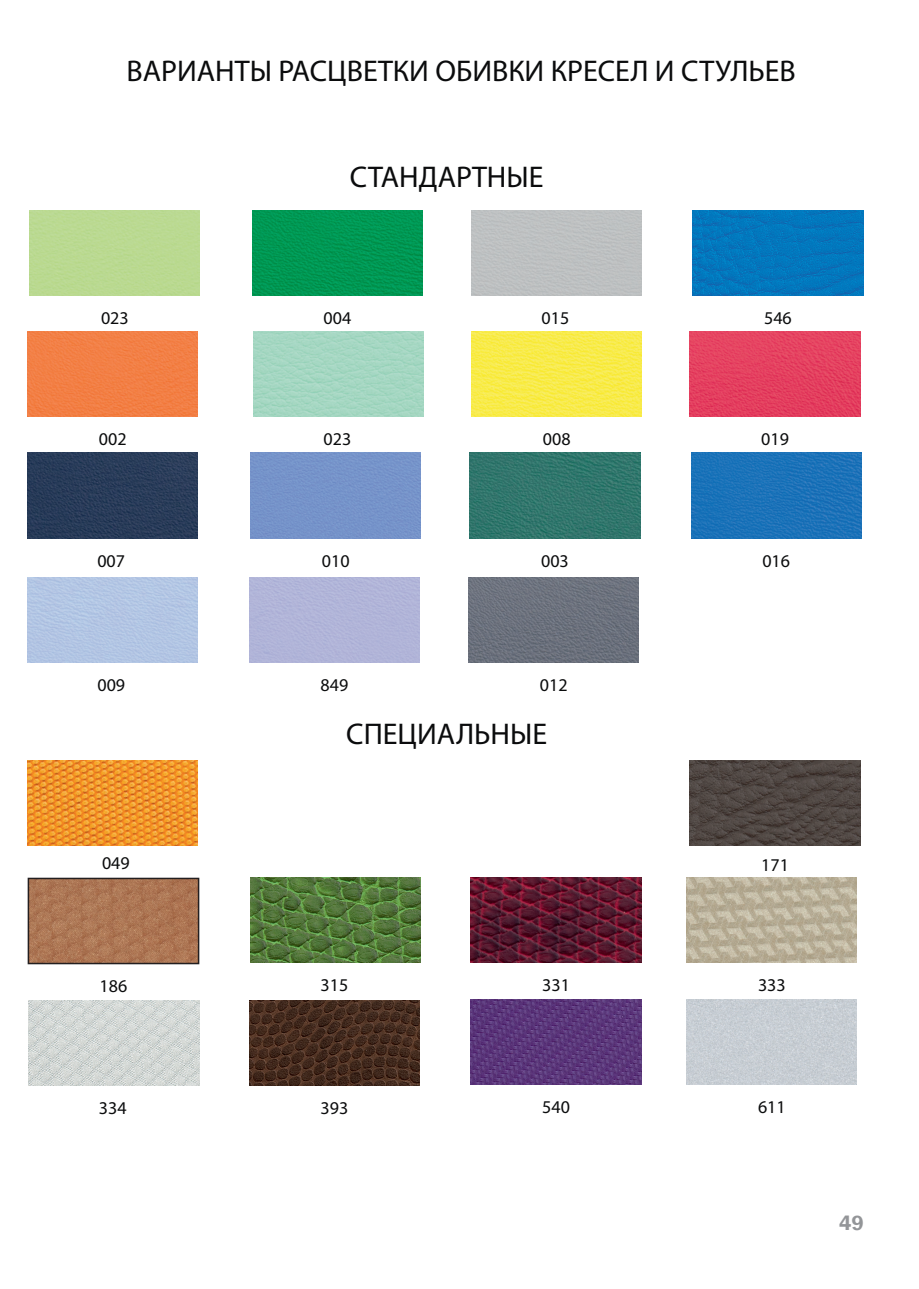
<style>
.page{position:relative;width:919px;height:1289px;background:#fff}
.page>*{position:absolute;margin:0;border:0;box-sizing:border-box;transform-origin:0 0}
.t1{font:30px "Myriad Pro";color:#0b0c0d}
.t2{font:600 21px "Franklin Gothic";color:#939598}
.t3{font:18px "Myriad Pro";color:#0b0c0d}
</style>
<div class="page">
<img style="left:28px;top:332px;width:170px;height:85px">
<div style="left:30px;top:210px;width:170px;height:86px;background:#bad991"></div>
<img style="left:252px;top:210px;width:170px;height:86px">
<img style="left:692px;top:210px;width:171px;height:86px">
<img style="left:28px;top:760px;width:170px;height:85px">
<img style="left:690px;top:760px;width:170px;height:85px">
<img style="left:31px;top:880px;width:165px;height:81px">
<div style="left:28px;top:877px;width:171px;height:87px;border:2px solid #231f20"></div>
<img style="left:251px;top:877px;width:170px;height:85px">
<img style="left:471px;top:877px;width:170px;height:85px">
<img style="left:686px;top:877px;width:170px;height:85px">
<img style="left:29px;top:1000px;width:170px;height:85px">
<img style="left:249px;top:1000px;width:170px;height:85px">
<img style="left:471px;top:999px;width:170px;height:85px">
<img style="left:686px;top:999px;width:170px;height:85px">
<img style="left:253px;top:332px;width:170px;height:85px">
<img style="left:471px;top:332px;width:170px;height:85px">
<img style="left:27px;top:453px;width:171px;height:85px">
<div style="left:250px;top:453px;width:171px;height:85px;background:#7693ca"></div>
<img style="left:470px;top:453px;width:170px;height:85px">
<img style="left:691px;top:453px;width:170px;height:85px">
<div style="left:28px;top:577px;width:170px;height:85px;background:#b3c6e4"></div>
<img style="left:468px;top:577px;width:171px;height:85px">
<img style="left:690px;top:332px;width:170px;height:85px">
<p class="t1" style="left:126px;top:52px;width:670px">ВАРИАНТЫ РАСЦВЕТКИ ОБИВКИ КРЕСЕЛ И СТУЛЬЕВ</p>
<p class="t1" style="left:350px;top:158px;width:195px">СТАНДАРТНЫЕ</p>
<p class="t3" style="left:101px;top:307px;width:29px">023</p>
<p class="t3" style="left:323px;top:307px;width:29px">004</p>
<p class="t3" style="left:541px;top:307px;width:29px">015</p>
<p class="t3" style="left:764px;top:307px;width:29px">546</p>
<p class="t3" style="left:99px;top:428px;width:29px">002</p>
<p class="t3" style="left:323px;top:428px;width:29px">023</p>
<p class="t3" style="left:543px;top:428px;width:29px">008</p>
<p class="t3" style="left:761px;top:428px;width:29px">019</p>
<p class="t3" style="left:97px;top:549px;width:29px">007</p>
<p class="t3" style="left:322px;top:549px;width:29px">010</p>
<p class="t3" style="left:541px;top:549px;width:29px">003</p>
<p class="t3" style="left:762px;top:549px;width:29px">016</p>
<p class="t3" style="left:97px;top:673px;width:29px">009</p>
<p class="t3" style="left:320px;top:673px;width:29px">849</p>
<p class="t3" style="left:540px;top:673px;width:29px">012</p>
<p class="t1" style="left:346px;top:715px;width:202px">СПЕЦИАЛЬНЫЕ</p>
<p class="t3" style="left:102px;top:851px;width:29px">049</p>
<p class="t3" style="left:761px;top:853px;width:29px">171</p>
<p class="t3" style="left:100px;top:974px;width:29px">186</p>
<p class="t3" style="left:320px;top:974px;width:29px">315</p>
<p class="t3" style="left:542px;top:974px;width:29px">331</p>
<p class="t3" style="left:758px;top:974px;width:29px">333</p>
<p class="t3" style="left:99px;top:1096px;width:29px">334</p>
<p class="t3" style="left:320px;top:1096px;width:29px">393</p>
<p class="t3" style="left:542px;top:1096px;width:29px">540</p>
<p class="t3" style="left:758px;top:1096px;width:29px">611</p>
<p class="t2" style="left:839px;top:1209px;width:26px">49</p>
</div>
